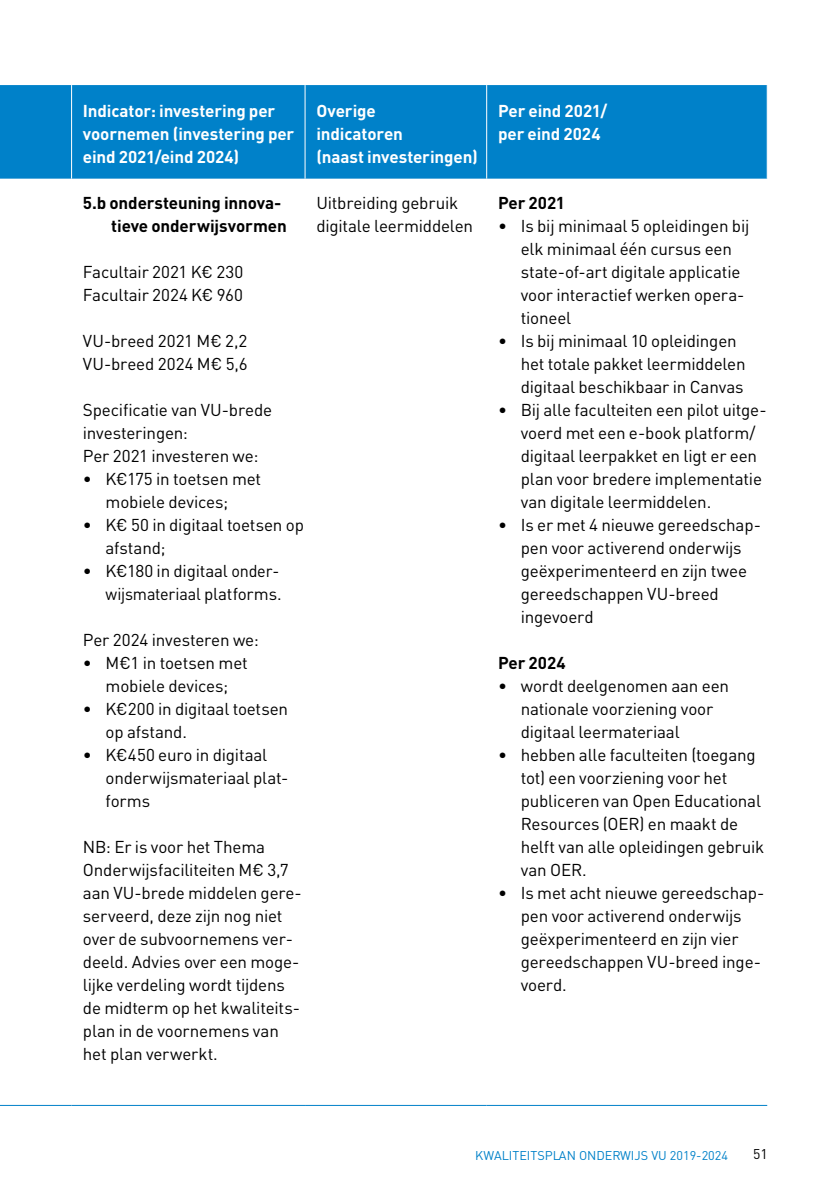
<style>
.page{position:relative;width:840px;height:1191px;background:#fff}
.page>*{position:absolute;margin:0;border:0;box-sizing:border-box;transform-origin:0 0}
.t1{font:17px/23px "DIN Pro";letter-spacing:-.01em;color:#000}
.t2{font:700 17px/23px "DIN Pro";letter-spacing:-.01em;color:#fff}
.t3{font:700 17px/23px "DIN Pro";letter-spacing:-.01em;color:#000}
.t4{font:14px "DIN Pro";color:#000}
.t5{font:12.6px "DIN Pro";color:#0081c9}
</style>
<div class="page">
<div style="left:0;top:85px;width:766px;height:94px;background:#0081c9"></div>
<hr style="left:0;top:1105px;width:72px;height:1px;background:#0081c9">
<hr style="left:72px;top:1105px;width:233px;height:1px;background:#0081c9">
<hr style="left:305px;top:1105px;width:181px;height:1px;background:#0081c9">
<hr style="left:486px;top:1105px;width:280px;height:1px;background:#0081c9">
<hr style="left:71px;top:85px;width:1px;height:94px;background:#fff">
<hr style="left:304px;top:85px;width:1px;height:94px;background:#fff">
<hr style="left:486px;top:85px;width:1px;height:94px;background:#fff">
<p class="t2" style="left:83px;top:97px;width:213px">Indicator: investering per voornemen (investering per eind 2021/eind 2024)</p>
<p class="t2" style="left:316px;top:97px;width:163px">Overige<br>indicatoren<br>(naast investeringen)</p>
<p class="t2" style="left:497px;top:97px;width:111px">Per eind 2021/ per eind 2024</p>
<p class="t3" style="left:111px;top:189px;width:177px;text-indent:-28px">5.b ondersteuning innova&shy;tieve onderwijsvormen</p>
<p class="t1" style="left:83px;top:259px;width:162px">Facultair 2021 K€ 230<br>Facultair 2024 K€ 960</p>
<p class="t1" style="left:83px;top:328px;width:166px">VU-breed 2021 M€ 2,2<br>VU-breed 2024 M€ 5,6</p>
<p class="t1" style="left:83px;top:397px;width:191px">Specificatie van VU-brede investeringen:<br>Per 2021 investeren we:</p>
<p class="t1" style="left:83px;top:466px;width:180px;text-align:center">• K€175 in toetsen met mobiele devices;</p>
<p class="t1" style="left:106px;top:512px;width:200px;text-indent:-23px">• K€ 50 in digitaal toetsen op afstand;</p>
<p class="t1" style="left:83px;top:558px;width:200px;text-align:right">• K€180 in digitaal onder&shy;wijsmateriaal platforms.</p>
<p class="t1" style="left:83px;top:627px;width:177px">Per 2024 investeren we:</p>
<p class="t1" style="left:83px;top:650px;width:166px;text-align:center">• M€1 in toetsen met mobiele devices;</p>
<p class="t1" style="left:106px;top:696px;width:184px;text-indent:-23px">• K€200 in digitaal toetsen op afstand.</p>
<p class="t1" style="left:106px;top:742px;width:184px;text-indent:-23px">• K€450 euro in digitaal onderwijsmateriaal plat&shy;forms</p>
<p class="t1" style="left:83px;top:834px;width:220px">NB: Er is voor het Thema<br>Onderwijsfaciliteiten M€ 3,7 aan VU-brede middelen gere&shy;serveerd, deze zijn nog niet over de subvoornemens ver&shy;deeld. Advies over een moge&shy;lijke verdeling wordt tijdens de midterm op het kwaliteits&shy;plan in de voornemens van het plan verwerkt.</p>
<p class="t1" style="left:316px;top:190px;width:158px">Uitbreiding gebruik digitale leermiddelen</p>
<p class="t3" style="left:497px;top:189px;width:68px">Per 2021</p>
<p class="t1" style="left:520px;top:213px;width:230px;text-indent:-23px">• Is bij minimaal 5 opleidingen bij elk minimaal één cursus een state-of-art digitale applicatie voor interactief werken opera&shy;tioneel</p>
<p class="t1" style="left:520px;top:328px;width:226px;text-indent:-23px">• Is bij minimaal 10 opleidingen het totale pakket leermiddelen digitaal beschikbaar in Canvas</p>
<p class="t1" style="left:520px;top:397px;width:247px;text-indent:-23px">• Bij alle faculteiten een pilot uitge&shy;voerd met een e-book platform/ digitaal leerpakket en ligt er een plan voor bredere implementatie van digitale leermiddelen.</p>
<p class="t1" style="left:520px;top:512px;width:241px;text-indent:-23px">• Is er met 4 nieuwe gereedschap&shy;pen voor activerend onderwijs geëxperimenteerd en zijn twee gereedschappen VU-breed ingevoerd</p>
<p class="t3" style="left:497px;top:649px;width:69px">Per 2024</p>
<p class="t1" style="left:520px;top:673px;width:210px;text-indent:-23px">• wordt deelgenomen aan een nationale voorziening voor digitaal leermateriaal</p>
<p class="t1" style="left:520px;top:742px;width:245px;text-indent:-23px">• hebben alle faculteiten (toegang tot) een voorziening voor het publiceren van Open Educational<br>Resources (OER) en maakt de helft van alle opleidingen gebruik van OER.</p>
<p class="t1" style="left:520px;top:880px;width:245px;text-indent:-23px">• Is met acht nieuwe gereedschap&shy;pen voor activerend onderwijs geëxperimenteerd en zijn vier gereedschappen VU-breed inge&shy;voerd.</p>
<p class="t5" style="left:475px;top:1145px;width:254px">KWALITEITSPLAN ONDERWIJS VU 2019-2024</p>
<p class="t4" style="left:752px;top:1143px;width:16px">51</p>
</div>
